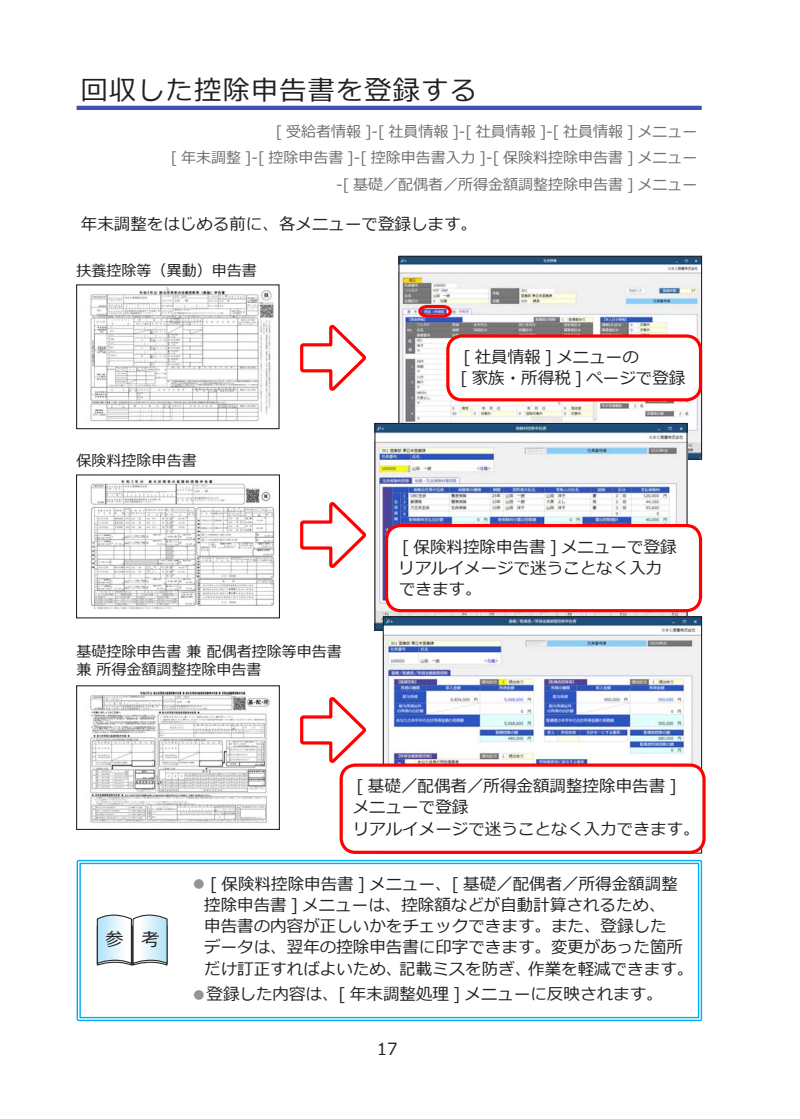
<style>
.page{position:relative;width:800px;height:1119px;background:#fff}
.page>*{position:absolute;margin:0;border:0;box-sizing:border-box;transform-origin:0 0}
.t1{font:27px "Meiryo";letter-spacing:.05em;color:#231f20}
.t2{font:18px "Meiryo";color:#231f20}
.t3{font:16.8px "Meiryo";color:#231f20}
.t4{font:16.5px/21.3px "Meiryo";color:#231f20}
.t5{font:15px/26.2px "Meiryo";color:#6c6d70;text-align:right}
.t6{font:15px/18.8px "Meiryo";color:#231f20}
.s1{font-size:15px;color:#939598}
</style>
<div class="page">
<hr style="left:77px;top:106px;width:624px;height:4px;background:#3f51b5">
<img style="left:90px;top:287px;width:184px;height:135px">
<div style="left:76px;top:284px;width:203px;height:145px;border:1px solid #231f20"></div>
<img style="left:90px;top:479px;width:185px;height:130px">
<div style="left:76px;top:474px;width:204px;height:144px;border:1px solid #231f20"></div>
<img style="left:90px;top:691px;width:180px;height:132px">
<div style="left:76px;top:685px;width:204px;height:144px;border:1px solid #231f20"></div>
<img style="left:400px;top:258px;width:300px;height:200px">
<div style="left:398px;top:256px;width:304px;height:204px;border:1px solid #231f20"></div>
<svg style="left:300px;top:324px;width:66px;height:67px"></svg>
<div style="left:447px;top:336px;width:253px;height:64px;background:#fff;border-radius:14px"></div>
<div style="left:446px;top:334px;width:256px;height:67px;border:3px solid #f00;border-radius:14px"></div>
<svg style="left:300px;top:697px;width:66px;height:66px"></svg>
<img style="left:376px;top:425px;width:309px;height:203px">
<img style="left:384px;top:618px;width:316px;height:152px">
<div style="left:386px;top:525px;width:314px;height:85px;background:#fff;border-radius:14px"></div>
<div style="left:385px;top:524px;width:317px;height:88px;border:3px solid #f00;border-radius:14px"></div>
<div style="left:341px;top:765px;width:362px;height:87px;background:#fff;border-radius:14px"></div>
<div style="left:339px;top:763px;width:366px;height:90px;border:3px solid #f00;border-radius:14px"></div>
<svg style="left:300px;top:502px;width:66px;height:66px"></svg>
<div style="left:77px;top:859px;width:625px;height:161px;border:1px solid #00aeef"></div>
<div style="left:79px;top:862px;width:620px;height:156px;border:1px solid #00aeef"></div>
<svg style="left:96px;top:914px;width:72px;height:52px"></svg>
<svg style="left:416px;top:303px;width:37px;height:16px"></svg>
<h1 class="t1" style="left:81px;top:72px;width:397px">回収した控除申告書を登録する</h1>
<p class="t5" style="left:171px;top:119px;width:528px">[ 受給者情報 ]-[ 社員情報 ]-[ 社員情報 ]-[ 社員情報 ] メニュー<br>[ 年末調整 ]-[ 控除申告書 ]-[ 控除申告書入力 ]-[ 保険料控除申告書 ] メニュー-[ 基礎／配偶者／所得金額調整控除申告書 ] メニュー</p>
<p class="t4" style="left:81px;top:214px;width:398px">年末調整をはじめる前に、各メニューで登録します。</p>
<p class="t6" style="left:77px;top:262px;width:182px">扶養控除等（異動）申告書</p>
<p class="t6" style="left:77px;top:452px;width:122px">保険料控除申告書</p>
<p class="t6" style="left:76px;top:642px;width:267px">基礎控除申告書 兼 配偶者控除等申告書兼 所得金額調整控除申告書</p>
<p class="t4" style="left:460px;top:347px;width:226px">[ 社員情報 ] メニューの<br>[ 家族・所得税 ] ページで登録</p>
<p class="t4" style="left:398px;top:536px;width:280px">[ 保険料控除申告書 ] メニューで登録リアルイメージで迷うことなく入力できます。</p>
<p class="t4" style="left:353px;top:776px;width:348px">[ 基礎／配偶者／所得金額調整控除申告書 ]<br>メニューで登録<br>リアルイメージで迷うことなく入力できます。</p>
<p class="t2" style="left:106px;top:926px;width:55px">参　考</p>
<p class="t4" style="left:204px;top:873px;width:490px;text-indent:-13px"><span class="s1">●</span> [ 保険料控除申告書 ] メニュー、[ 基礎／配偶者／所得金額調整控除申告書 ] メニューは、控除額などが自動計算されるため、<br>申告書の内容が正しいかをチェックできます。また、登録した<br>データは、翌年の控除申告書に印字できます。変更があった箇所だけ訂正すればよいため、記載ミスを防ぎ、作業を軽減できます。</p>
<p class="t4" style="left:191px;top:984px;width:472px"><span class="s1">●</span>登録した内容は、[ 年末調整処理 ] メニューに反映されます。</p>
<p class="t3" style="left:376px;top:1037px;width:22px">17</p>
</div>
